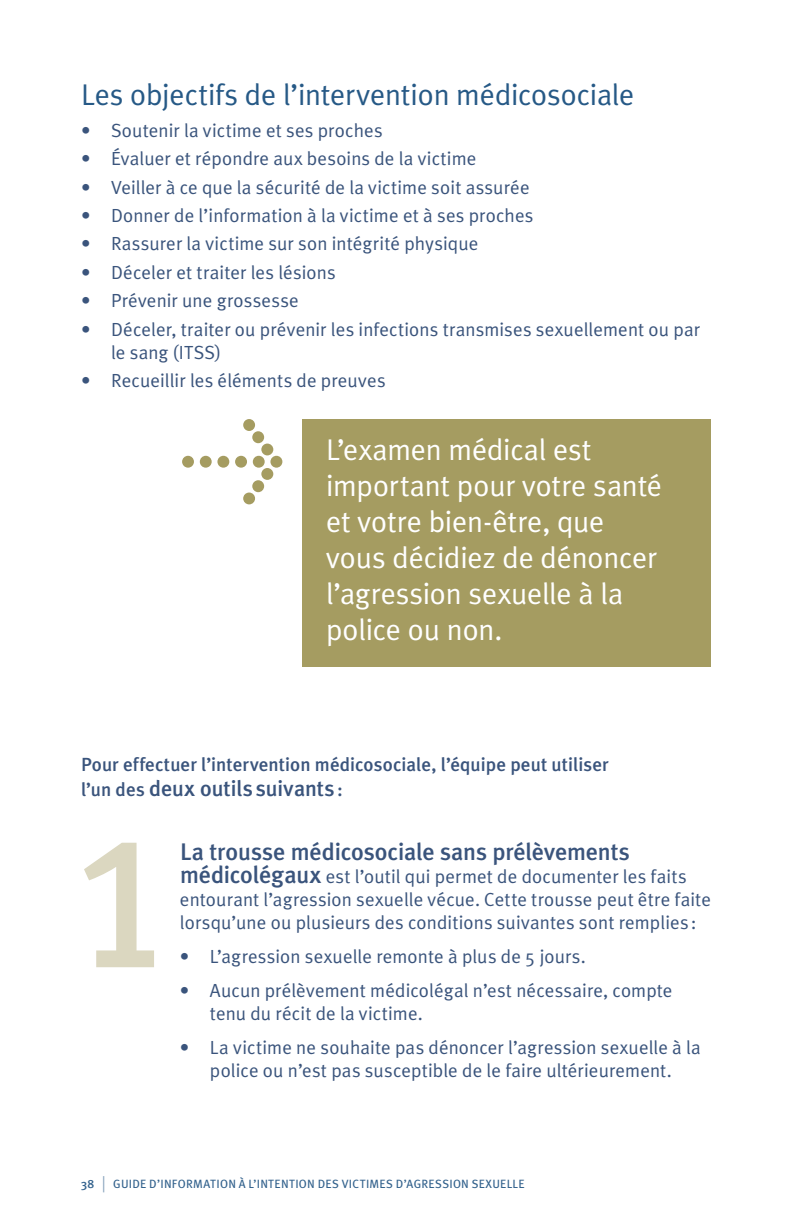
<style>
.page{position:relative;width:792px;height:1224px;background:#fff}
.page>*{position:absolute;margin:0;border:0;box-sizing:border-box;transform-origin:0 0}
.t1{font:30px/36px "Meta Plus Normal";letter-spacing:-.01em;color:#fff}
.t2{font:30px "Meta Plus Normal";letter-spacing:-.005em;color:#265986}
.t3{font:500 24px "Meta Plus";letter-spacing:-.005em;color:#3a547c}
.t4{font:500 22px "Meta Plus";color:#3a547c}
.t5{font:19px/23px "Meta Plus Normal";letter-spacing:.005em;color:#3a547c}
.t6{font:500 19px "Meta Plus";letter-spacing:.005em;color:#3a547c}
.t7{font:12px "Meta Plus";letter-spacing:.025em;color:#33628d}
.s1{font-size:19px}
.s2{font-family:"Meta Plus";font-weight:500;font-size:24px}
.s3{font-weight:500}
.s4{font-size:21px;color:#809db8}
</style>
<div class="page">
<div style="left:302px;top:419px;width:409px;height:248px;background:#a59c61"></div>
<svg style="left:182px;top:419px;width:100px;height:85px"></svg>
<svg style="left:84px;top:843px;width:70px;height:124px"></svg>
<h1 class="t2" style="left:81px;top:77px;width:555px">Les objectifs de l’intervention médicosociale</h1>
<p class="t5" style="left:81px;top:118px;width:303px">• Soutenir la victime et ses proches</p>
<p class="t5" style="left:81px;top:147px;width:397px">• Évaluer et répondre aux besoins de la victime</p>
<p class="t5" style="left:81px;top:175px;width:450px">• Veiller à ce que la sécurité de la victime soit assurée</p>
<p class="t5" style="left:81px;top:204px;width:454px">• Donner de l’information à la victime et à ses proches</p>
<p class="t5" style="left:81px;top:232px;width:399px">• Rassurer la victime sur son intégrité physique</p>
<p class="t5" style="left:81px;top:260px;width:256px">• Déceler et traiter les lésions</p>
<p class="t5" style="left:81px;top:289px;width:219px">• Prévenir une grossesse</p>
<p class="t5" style="left:111px;top:317px;width:591px;text-indent:-30px">• Déceler, traiter ou prévenir les infections transmises sexuellement ou par le sang (ITSS)</p>
<p class="t5" style="left:81px;top:369px;width:306px">• Recueillir les éléments de preuves</p>
<h1 class="t1" style="left:326px;top:431px;width:337px">L’examen médical est important pour votre santé et votre bien-être, que vous décidiez de dénoncer l’agression sexuelle à la police ou non.</h1>
<p class="t6" style="left:81px;top:753px;width:529px">Pour effectuer l’intervention médicosociale, l’équipe peut utiliser</p>
<p class="t4" style="left:81px;top:776px;width:263px"><span class="s1">l’un des</span> deux outils suivants<span class="s1">:</span></p>
<p class="t3" style="left:180px;top:838px;width:452px">La trousse médicosociale sans prélèvements</p>
<p class="t5" style="left:180px;top:865px;width:533px"><span class="s2">médicolégaux</span> est l’outil qui permet de documenter les faits entourant l’agression sexuelle vécue. Cette trousse peut être faite lorsqu’une ou plusieurs des conditions suivantes sont remplies :</p>
<p class="t5" style="left:180px;top:945px;width:407px">• L’agression sexuelle remonte à plus de 5 jours.</p>
<p class="t5" style="left:210px;top:978px;width:464px;text-indent:-30px">• Aucun prélèvement médicolégal n’est nécessaire, compte tenu du récit de la victime.</p>
<p class="t5" style="left:180px;top:1035px;width:522px;text-align:center">• La victime ne souhaite pas dénoncer l’agression sexuelle à la police ou n’est pas susceptible de le faire ultérieurement.</p>
<p class="t7" style="left:81px;top:1177px;width:445px"><span class="s3">38</span> <span class="s4">|</span> GUIDE D’INFORMATION À L’INTENTION DES VICTIMES D’AGRESSION SEXUELLE</p>
</div>
